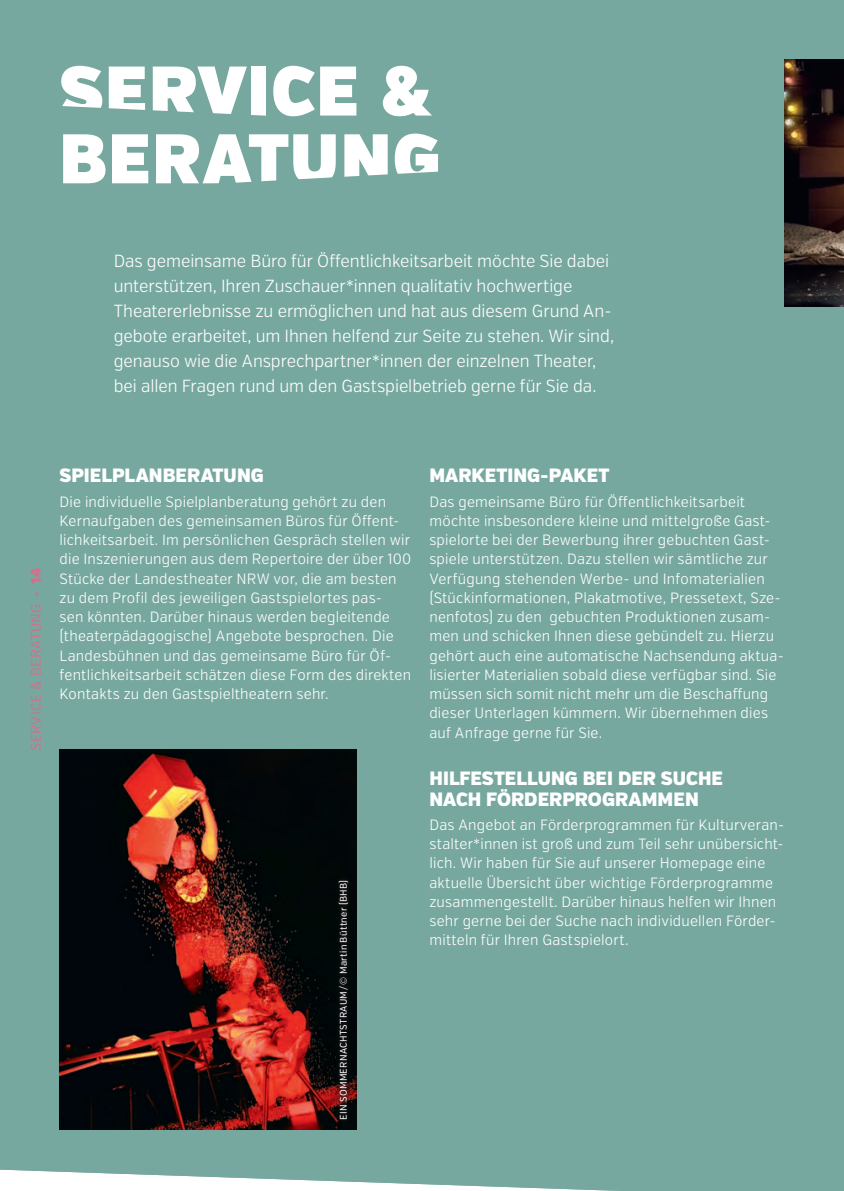
<style>
.page{position:relative;width:844px;height:1191px;background:#fff}
.page>*{position:absolute;margin:0;border:0;box-sizing:border-box;transform-origin:0 0}
.t1{font:70px/67.7px "Verb Cond Ultra";letter-spacing:.025em;color:#fff}
.t2{font:900 19.25px/21px "Verb Cond";letter-spacing:.005em;color:#fff}
.t3{font:300 17.5px/24.8px "Verb Cond";letter-spacing:-.005em;color:#fff}
.t4{font:300 14.88px/19.2px "Verb Cond";letter-spacing:.015em;color:#fff}
.t5{font:14px "Verb Cond";letter-spacing:.03em;color:#d2708a}
.t6{font:9.62px "Verb Cond";letter-spacing:.03em;color:#fff}
.s1{font-family:"Verb Cond Ultra"}
</style>
<div class="page">
<div style="left:0;top:0;width:843px;height:1191px;background:#77a89f"></div>
<img style="left:60px;top:749px;width:297px;height:380px">
<img style="left:783px;top:60px;width:60px;height:246px">
<svg style="left:333px;top:875px;width:19px;height:248px"></svg>
<svg style="left:335px;top:876px;width:17px;height:246px;background:#100d0d"></svg>
<h1 class="t1" style="left:60px;top:59px;width:382px">SERVICE &amp;<br>BERATUNG</h1>
<p class="t3" style="left:114px;top:249px;width:501px">Das gemeinsame Büro für Öffentlichkeitsarbeit möchte Sie dabei unterstützen, Ihren Zuschauer*innen qualitativ hochwertige Theatererlebnisse zu ermöglichen und hat aus diesem Grund An&shy;gebote erarbeitet, um Ihnen helfend zur Seite zu stehen. Wir sind, genauso wie die Ansprechpartner*innen der einzelnen Theater, bei allen Fragen rund um den Gastspielbetrieb gerne für Sie da.</p>
<p class="t5" style="left:28px;top:751px;width:185px;rotate:-90deg">SERVICE &amp; BERATUNG <span class="s1">· 14</span></p>
<p class="t2" style="left:60px;top:466px;width:206px">SPIELPLANBERATUNG</p>
<p class="t4" style="left:60px;top:492px;width:353px">Die individuelle Spielplanberatung gehört zu den Kernaufgaben des gemeinsamen Büros für Öffent&shy;lichkeitsarbeit. Im persönlichen Gespräch stellen wir die Inszenierungen aus dem Repertoire der über 100<br>Stücke der Landestheater NRW vor, die am besten zu dem Profil des jeweiligen Gastspielortes pas-<br>sen könnten. Darüber hinaus werden begleitende (theaterpädagogische) Angebote besprochen. Die Landesbühnen und das gemeinsame Büro für Öf&shy;fentlichkeitsarbeit schätzen diese Form des direkten Kontakts zu den Gastspieltheatern sehr.</p>
<p class="t6" style="left:338px;top:1119px;width:241px;rotate:-90deg">EIN SOMMERNACHTSTRAUM/© Martin Büttner (BHB)</p>
<p class="t2" style="left:429px;top:466px;width:181px">MARKETING-PAKET</p>
<p class="t4" style="left:429px;top:492px;width:356px">Das gemeinsame Büro für Öffentlichkeitsarbeit möchte insbesondere kleine und mittelgroße Gast&shy;spielorte bei der Bewerbung ihrer gebuchten Gast&shy;spiele unterstützen. Dazu stellen wir sämtliche zur Verfügung stehenden Werbe- und Infomaterialien (Stückinformationen, Plakatmotive, Pressetext, Sze&shy;nenfotos) zu den gebuchten Produktionen zusam&shy;men und schicken Ihnen diese gebündelt zu. Hierzu gehört auch eine automatische Nachsendung aktua&shy;lisierter Materialien sobald diese verfügbar sind. Sie müssen sich somit nicht mehr um die Beschaffung dieser Unterlagen kümmern. Wir übernehmen dies auf Anfrage gerne für Sie.</p>
<p class="t2" style="left:429px;top:768px;width:295px">HILFESTELLUNG BEI DER SUCHE<br>NACH FÖRDERPROGRAMMEN</p>
<p class="t4" style="left:429px;top:815px;width:356px">Das Angebot an Förderprogrammen für Kulturveran&shy;stalter*innen ist groß und zum Teil sehr unübersicht&shy;lich. Wir haben für Sie auf unserer Homepage eine aktuelle Übersicht über wichtige Förderprogramme zusammengestellt. Darüber hinaus helfen wir Ihnen sehr gerne bei der Suche nach individuellen Förder&shy;mitteln für Ihren Gastspielort.</p>
</div>
